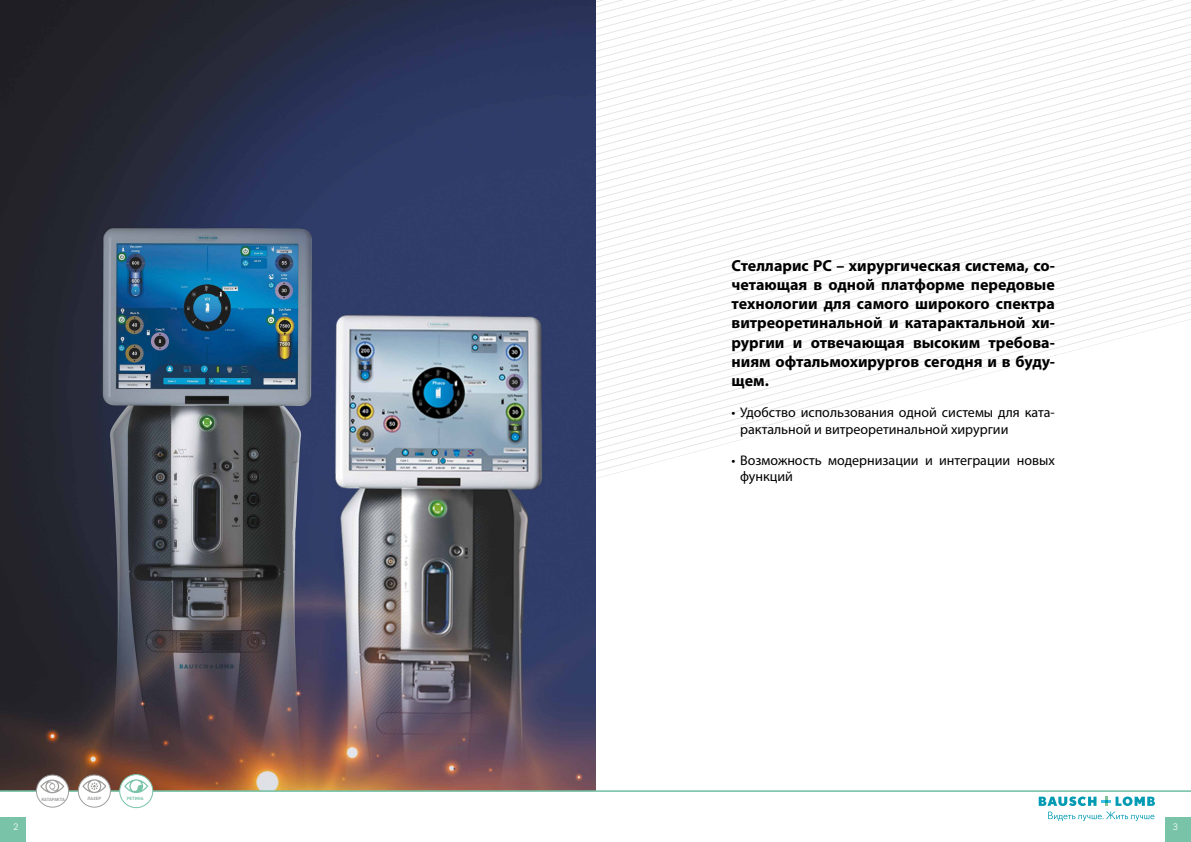
<style>
.page{position:relative;width:1191px;height:842px;background:#fff}
.page>*{position:absolute;margin:0;border:0;box-sizing:border-box;transform-origin:0 0}
.t1{font:700 16px/19.2px "Myriad Pro";color:#000;text-align:justify}
.t2{font:14px/16.8px "Myriad Pro";color:#000}
.t3{font:9px "Nobel WGL";color:#fff}
.t4{font:4.4px "Plumb Bold C";letter-spacing:-.05em;color:#9d9d9c}
.t5{font:4.4px "Plumb Bold C";color:#79c3a9}
</style>
<div class="page">
<svg style="left:623px;top:0;width:568px;height:343px"></svg>
<svg style="left:595px;top:0;width:28px;height:142px"></svg>
<svg style="left:595px;top:142px;width:508px;height:431px"></svg>
<img style="left:0;top:0;width:595px;height:790px">
<hr style="left:0;top:790px;width:1191px;height:2px;background:#79c3a9">
<svg style="left:1038px;top:796px;width:117px;height:25px"></svg>
<div style="left:36px;top:775px;width:33px;height:32px;background:#fff;border-radius:50%"></div>
<div style="left:36px;top:774px;width:33px;height:34px;border:1px solid #9d9d9c;border-radius:50%"></div>
<div style="left:78px;top:775px;width:32px;height:32px;background:#fff;border-radius:50%"></div>
<div style="left:78px;top:774px;width:33px;height:34px;border:1px solid #9d9d9c;border-radius:50%"></div>
<div style="left:120px;top:774px;width:33px;height:34px;background:#fff;border-radius:50%"></div>
<div style="left:119px;top:774px;width:34px;height:34px;border:1px solid #79c3a9;border-radius:50%"></div>
<svg style="left:124px;top:779px;width:24px;height:14px"></svg>
<svg style="left:82px;top:779px;width:24px;height:14px"></svg>
<svg style="left:40px;top:779px;width:24px;height:14px"></svg>
<div style="left:0;top:817px;width:25px;height:25px;background:#79c3a9"></div>
<div style="left:1165px;top:817px;width:26px;height:25px;background:#79c3a9"></div>
<p class="t4" style="left:41px;top:797px;width:25px">КАТАРАКТА</p>
<p class="t4" style="left:87px;top:796px;width:15px">ЛАЗЕР</p>
<p class="t5" style="left:127px;top:796px;width:19px">РЕТИНА</p>
<p class="t1" style="left:731px;top:255px;width:325px">Стелларис PC – хирургическая система, со&shy;четающая в одной платформе передовые технологии для самого широкого спектра витреоретинальной и катарактальной хи&shy;рургии и отвечающая высоким требова&shy;ниям офтальмохирургов сегодня и в буду&shy;щем.</p>
<p class="t2" style="left:740px;top:404px;width:316px;text-indent:-8px">• Удобство использования одной системы для ката&shy;рактальной и витреоретинальной хирургии</p>
<p class="t2" style="left:740px;top:451px;width:316px;text-indent:-8px">• Возможность модернизации и интеграции новых функций</p>
<p class="t3" style="left:13px;top:822px;width:6px">2</p>
<p class="t3" style="left:1172px;top:822px;width:7px">3</p>
</div>
